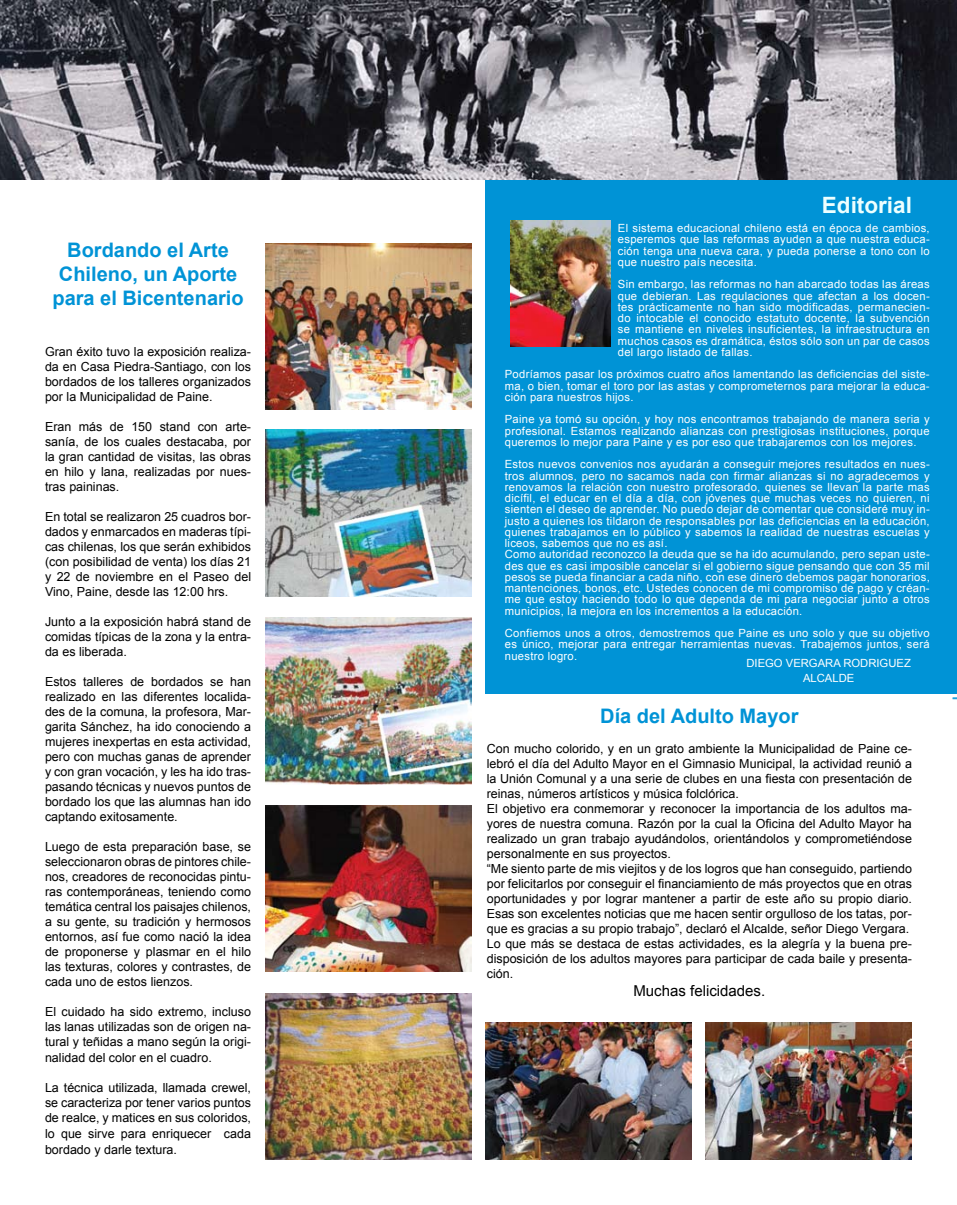
<style>
.page{position:relative;width:957px;height:1205px;background:#fff}
.page>*{position:absolute;margin:0;border:0;box-sizing:border-box;transform-origin:0 0}
.t1{font:700 22.5px "Arial";color:#edffff}
.t2{font:700 20px/24px "Arial";color:#0093d6;text-align:center}
.t3{font:15px "Arial";color:#000}
.t4{font:12.5px/15px "Arial";color:#000;text-align:justify}
.t5{font:11.25px/11.2px "Arial";letter-spacing:.025em;color:#fff;text-align:justify}
.t6{font:11.25px/14.5px "Arial";color:#fff;text-align:center}
</style>
<div class="page">
<div style="left:485px;top:174px;width:472px;height:519px;background:#0093d6"></div>
<img style="left:510px;top:221px;width:101px;height:125px">
<img style="left:0;top:0;width:957px;height:180px">
<img style="left:265px;top:993px;width:206px;height:167px">
<img style="left:265px;top:805px;width:206px;height:167px">
<img style="left:265px;top:618px;width:206px;height:166px">
<img style="left:265px;top:430px;width:206px;height:166px">
<img style="left:265px;top:243px;width:206px;height:167px">
<img style="left:485px;top:1022px;width:206px;height:138px">
<img style="left:706px;top:1022px;width:206px;height:138px">
<h2 class="t2" style="left:52px;top:239px;width:193px">Bordando el Arte<br>Chileno, un Aporte para el Bicentenario</h2>
<p class="t4" style="left:45px;top:345px;width:208px">Gran éxito tuvo la exposición realiza&shy;da en Casa Piedra-Santiago, con los bordados de los talleres organizados por la Municipalidad de Paine.</p>
<p class="t4" style="left:45px;top:420px;width:208px">Eran más de 150 stand con arte&shy;sanía, de los cuales destacaba, por la gran cantidad de visitas, las obras en hilo y lana, realizadas por nues&shy;tras paininas.</p>
<p class="t4" style="left:45px;top:510px;width:208px">En total se realizaron 25 cuadros bor&shy;dados y enmarcados en maderas típi&shy;cas chilenas, los que serán exhibidos (con posibilidad de venta) los días 21 y 22 de noviembre en el Paseo del Vino, Paine, desde las 12:00 hrs.</p>
<p class="t4" style="left:45px;top:615px;width:208px">Junto a la exposición habrá stand de comidas típicas de la zona y la entra&shy;da es liberada.</p>
<p class="t4" style="left:45px;top:675px;width:208px">Estos talleres de bordados se han realizado en las diferentes localida&shy;des de la comuna, la profesora, Mar&shy;garita Sánchez, ha ido conociendo a mujeres inexpertas en esta actividad, pero con muchas ganas de aprender y con gran vocación, y les ha ido tras&shy;pasando técnicas y nuevos puntos de bordado los que las alumnas han ido captando exitosamente.</p>
<p class="t4" style="left:45px;top:840px;width:208px">Luego de esta preparación base, se seleccionaron obras de pintores chile&shy;nos, creadores de reconocidas pintu&shy;ras contemporáneas, teniendo como temática central los paisajes chilenos, a su gente, su tradición y hermosos entornos, así fue como nació la idea de proponerse y plasmar en el hilo las texturas, colores y contrastes, de cada uno de estos lienzos.</p>
<p class="t4" style="left:45px;top:1005px;width:208px">El cuidado ha sido extremo, incluso las lanas utilizadas son de origen na&shy;tural y teñidas a mano según la origi&shy;nalidad del color en el cuadro.</p>
<p class="t4" style="left:45px;top:1080px;width:208px">La técnica utilizada, llamada crewel, se caracteriza por tener varios puntos de realce, y matices en sus coloridos,</p>
<p class="t4" style="left:45px;top:1125px;width:208px;line-height:16.2px">lo que sirve para enriquecer cada bordado y darle textura.</p>
<h1 class="t1" style="left:822px;top:190px;width:92px">Editorial</h1>
<p class="t5" style="left:618px;top:223px;width:313px">El sistema educacional chileno está en época de cambios, esperemos que las reformas ayuden a que nuestra educa&shy;ción tenga una nueva cara, y pueda ponerse a tono con lo que nuestro país necesita.</p>
<p class="t5" style="left:618px;top:279px;width:313px">Sin embargo, las reformas no han abarcado todas las áreas que debieran. Las regulaciones que afectan a los docen&shy;tes prácticamente no han sido modificadas, permanecien&shy;do intocable el conocido estatuto docente, la subvención se mantiene en niveles insuficientes, la infraestructura en muchos casos es dramática, éstos sólo son un par de casos del largo listado de fallas.</p>
<p class="t5" style="left:505px;top:369px;width:426px">Podríamos pasar los próximos cuatro años lamentando las deficiencias del siste&shy;ma, o bien, tomar el toro por las astas y comprometernos para mejorar la educa&shy;ción para nuestros hijos.</p>
<p class="t5" style="left:505px;top:414px;width:426px">Paine ya tomó su opción, y hoy nos encontramos trabajando de manera seria y profesional. Estamos realizando alianzas con prestigiosas instituciones, porque queremos lo mejor para Paine y es por eso que trabajaremos con los mejores.</p>
<p class="t5" style="left:505px;top:459px;width:426px;text-align:left">Estos nuevos convenios nos ayudarán a conseguir mejores resultados en nues&shy;tros alumnos, pero no sacamos nada con firmar alianzas si no agradecemos y renovamos la relación con nuestro profesorado, quienes se llevan la parte mas dicífil, el educar en el día a día, con jóvenes que muchas veces no quieren, ni sienten el deseo de aprender. No puedo dejar de comentar que consideré muy in&shy;justo a quienes los tildaron de responsables por las deficiencias en la educación, quienes trabajamos en lo público y sabemos la realidad de nuestras escuelas y liceos, sabemos que no es así.<br>Como autoridad reconozco la deuda que se ha ido acumulando, pero sepan uste&shy;des que es casi imposible cancelar si el gobierno sigue pensando que con 35 mil pesos se pueda financiar a cada niño, con ese dinero debemos pagar honorarios, mantenciones, bonos, etc. Ustedes conocen de mi compromiso de pago y créan&shy;me que estoy haciendo todo lo que dependa de mi para negociar junto a otros municipios, la mejora en los incrementos a la educación.</p>
<p class="t5" style="left:505px;top:628px;width:426px">Confiemos unos a otros, demostremos que Paine es uno solo y que su objetivo es único, mejorar para entregar herramientas nuevas. Trabajemos juntos, será nuestro logro.</p>
<p class="t6" style="left:746px;top:656px;width:166px">DIEGO VERGARA RODRIGUEZ<br>ALCALDE</p>
<h2 class="t2" style="left:600px;top:705px;width:200px">Día del Adulto Mayor</h2>
<p class="t4" style="left:487px;top:741px;width:427px;text-align:left">Con mucho colorido, y en un grato ambiente la Municipalidad de Paine ce&shy;lebró el día del Adulto Mayor en el Gimnasio Municipal, la actividad reunió a la Unión Comunal y a una serie de clubes en una fiesta con presentación de reinas, números artísticos y música folclórica.<br>El objetivo era conmemorar y reconocer la importancia de los adultos ma&shy;yores de nuestra comuna. Razón por la cual la Oficina del Adulto Mayor ha realizado un gran trabajo ayudándolos, orientándolos y comprometiéndose personalmente en sus proyectos.<br>“Me siento parte de mis viejitos y de los logros que han conseguido, partiendo por felicitarlos por conseguir el financiamiento de más proyectos que en otras oportunidades y por lograr mantener a partir de este año su propio diario.<br>Esas son excelentes noticias que me hacen sentir orgulloso de los tatas, por&shy;que es gracias a su propio trabajo”, declaró el Alcalde, señor Diego Vergara.<br>Lo que más se destaca de estas actividades, es la alegría y la buena pre&shy;disposición de los adultos mayores para participar de cada baile y presenta&shy;ción.</p>
<p class="t3" style="left:633px;top:981px;width:133px">Muchas felicidades.</p>
</div>
